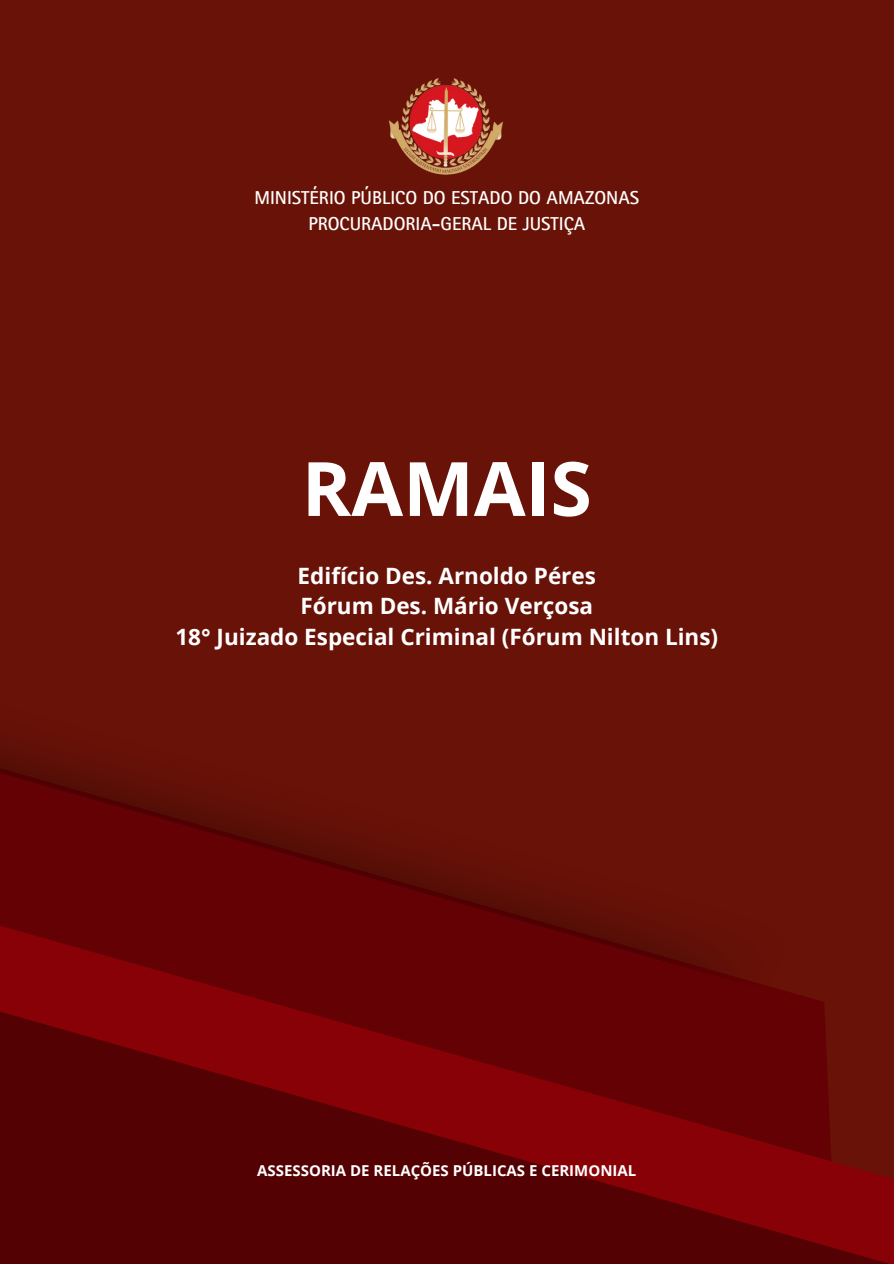
<style>
.page{position:relative;width:894px;height:1264px;background:#fff}
.page>*{position:absolute;margin:0;border:0;box-sizing:border-box;transform-origin:0 0}
.t1{font:700 75px "Open Sans";color:#fff}
.t2{font:700 22.5px/30.3px "Open Sans";color:#fff;text-align:center}
.t3{font:700 18.75px/25.5px "Rotis Sans Serif Pro";color:#fffdfb;text-align:center}
.t4{font:700 15px "Open Sans";color:#fff}
</style>
<div class="page">
<div style="left:0;top:0;width:893px;height:1263px;background:#691208"></div>
<img style="left:389px;top:78px;width:114px;height:97px">
<svg style="left:0;top:995px;width:893px;height:268px;background:#660104"></svg>
<img style="left:0;top:744px;width:798px;height:251px">
<p class="t3" style="left:254px;top:188px;width:386px">MINISTÉRIO PÚBLICO DO ESTADO DO AMAZONAS<br>PROCURADORIA-GERAL DE JUSTIÇA</p>
<h1 class="t1" style="left:302px;top:436px;width:291px">RAMAIS</h1>
<p class="t2" style="left:175px;top:560px;width:544px">Edifício Des. Arnoldo Péres<br>Fórum Des. Mário Verçosa<br>18° Juizado Especial Criminal (Fórum Nilton Lins)</p>
<p class="t4" style="left:257px;top:1159px;width:380px">ASSESSORIA DE RELAÇÕES PÚBLICAS E CERIMONIAL</p>
</div>
